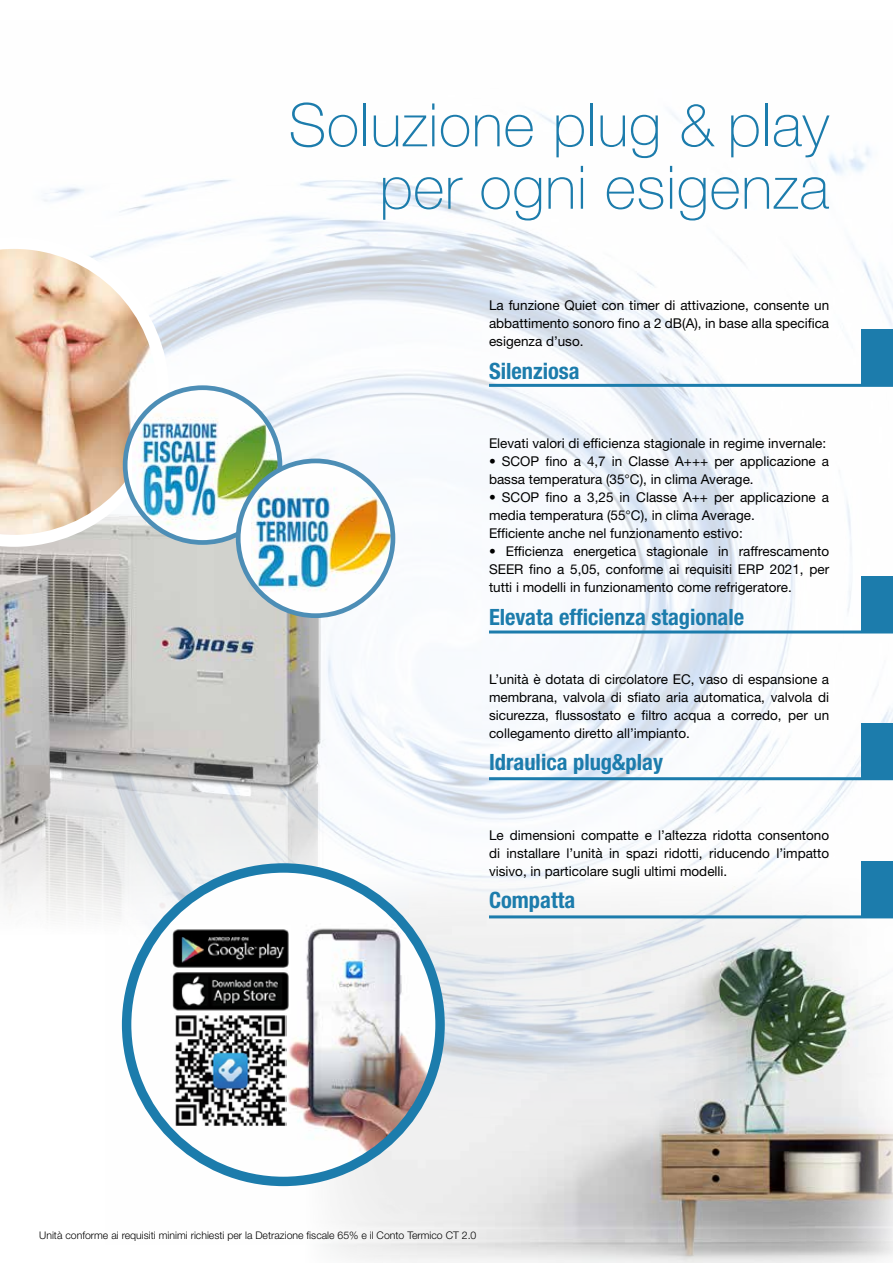
<style>
.page{position:relative;width:893px;height:1263px;background:#fff}
.page>*{position:absolute;margin:0;border:0;box-sizing:border-box;transform-origin:0 0}
.t1{font:100 60px/62.4px "Helvetica Neue LT Std";letter-spacing:.01em;color:#1c7cac;text-align:right}
.t2{font:700 condensed 22.5px "Helvetica Neue LT Std";color:#1c7cac}
.t3{font:13.5px/18px "Helvetica Neue LT Std";color:#000;text-align:justify}
.t4{font:300 10.5px "Helvetica Neue LT Std";color:#000}
</style>
<div class="page">
<img style="left:43px;top:112px;width:850px;height:1132px">
<div style="left:861px;top:330px;width:32px;height:55px;background:#1c7cac"></div>
<hr style="left:489px;top:384px;width:404px;height:3px;background:#1c7cac">
<div style="left:861px;top:576px;width:32px;height:56px;background:#1c7cac"></div>
<hr style="left:489px;top:630px;width:404px;height:3px;background:#1c7cac">
<div style="left:861px;top:723px;width:32px;height:56px;background:#1c7cac"></div>
<hr style="left:489px;top:777px;width:404px;height:3px;background:#1c7cac">
<div style="left:861px;top:861px;width:32px;height:56px;background:#1c7cac"></div>
<hr style="left:489px;top:915px;width:404px;height:3px;background:#1c7cac">
<div style="left:0;top:929px;width:105px;height:334px;background:#fff"></div>
<img style="left:0;top:384px;width:410px;height:577px">
<img style="left:127px;top:880px;width:313px;height:301px">
<div style="left:122px;top:863px;width:323px;height:323px;border:9px solid #1c7cac;border-radius:50%"></div>
<img style="left:171px;top:926px;width:119px;height:87px">
<img style="left:174px;top:1014px;width:113px;height:112px">
<svg style="left:0;top:237px;width:169px;height:310px"></svg>
<img style="left:132px;top:391px;width:148px;height:151px">
<div style="left:123px;top:385px;width:159px;height:160px;border:5px solid #4d8eb6;border-radius:50%"></div>
<svg style="left:238px;top:461px;width:155px;height:155px"></svg>
<img style="left:251px;top:470px;width:141px;height:142px">
<div style="left:236px;top:459px;width:159px;height:159px;border:5px solid #4d8eb6;border-radius:50%"></div>
<h1 class="t1" style="left:288px;top:94px;width:542px">Soluzione plug &amp; play per ogni esigenza</h1>
<p class="t3" style="left:489px;top:295px;width:342px">La funzione Quiet con timer di attivazione, consente un abbattimento sonoro fino a 2 dB(A), in base alla specifica esigenza d’uso.</p>
<h2 class="t2" style="left:489px;top:357px;width:92px">Silenziosa</h2>
<p class="t3" style="left:489px;top:434px;width:339px">Elevati valori di efficienza stagionale in regime invernale:</p>
<p class="t3" style="left:489px;top:452px;width:342px">• SCOP fino a 4,7 in Classe A+++ per applicazione a bassa temperatura (35°C), in clima Average.</p>
<p class="t3" style="left:489px;top:488px;width:342px;text-align:left">• SCOP fino a 3,25 in Classe A++ per applicazione a media temperatura (55°C), in clima Average.<br>Efficiente anche nel funzionamento estivo:</p>
<p class="t3" style="left:489px;top:542px;width:342px">• Efficienza energetica stagionale in raffrescamento SEER fino a 5,05, conforme ai requisiti ERP 2021, per tutti i modelli in funzionamento come refrigeratore.</p>
<h2 class="t2" style="left:489px;top:603px;width:257px">Elevata efficienza stagionale</h2>
<p class="t3" style="left:489px;top:670px;width:342px">L’unità è dotata di circolatore EC, vaso di espansione a membrana, valvola di sfiato aria automatica, valvola di sicurezza, flussostato e filtro acqua a corredo, per un collegamento diretto all’impianto.</p>
<h2 class="t2" style="left:489px;top:749px;width:176px">Idraulica plug&amp;play</h2>
<p class="t3" style="left:489px;top:826px;width:342px">Le dimensioni compatte e l’altezza ridotta consentono di installare l’unità in spazi ridotti, riducendo l’impatto visivo, in particolare sugli ultimi modelli.</p>
<h2 class="t2" style="left:489px;top:887px;width:88px">Compatta</h2>
<p class="t4" style="left:39px;top:1228px;width:439px">Unità conforme ai requisiti minimi richiesti per la Detrazione fiscale 65% e il Conto Termico CT 2.0</p>
</div>
